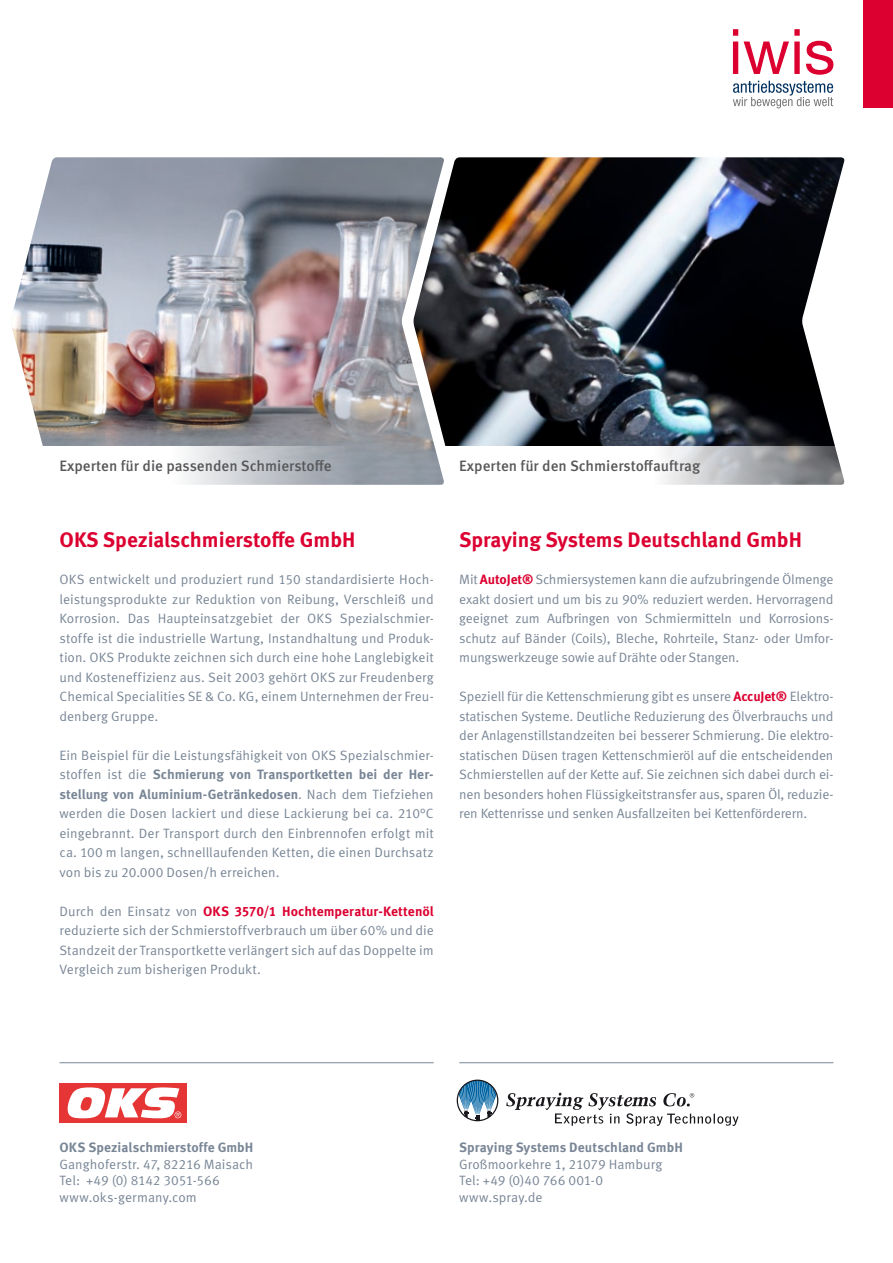
<style>
.page{position:relative;width:893px;height:1263px;background:#fff}
.page>*{position:absolute;margin:0;border:0;box-sizing:border-box;transform-origin:0 0}
.t1{font:700 21px "Meta OT";letter-spacing:-.005em;color:#dc0031}
.t2{font:500 15px "Meta OT";color:#58585a}
.t3{font:13.5px/19.5px "Meta OT";letter-spacing:-.005em;color:#798696;text-align:justify}
.t4{font:700 13.5px "Meta OT";letter-spacing:.005em;color:#798696}
.s1{font-weight:700}
.s2{font-weight:700;color:#dc0031}
</style>
<div class="page">
<svg style="left:733px;top:81px;width:100px;height:27px"></svg>
<svg style="left:733px;top:29px;width:100px;height:46px"></svg>
<div style="left:863px;top:0;width:30px;height:108px;background:#dc0031"></div>
<hr style="left:60px;top:1062px;width:374px;height:1px;background:#798696">
<hr style="left:459px;top:1062px;width:374px;height:1px;background:#798696">
<img style="left:12px;top:157px;width:401px;height:289px">
<img style="left:413px;top:157px;width:432px;height:328px">
<div style="left:60px;top:1083px;width:127px;height:40px;background:#e53534"></div>
<svg style="left:68px;top:1087px;width:113px;height:31px"></svg>
<svg style="left:457px;top:1079px;width:41px;height:42px"></svg>
<svg style="left:506px;top:1093px;width:233px;height:33px"></svg>
<svg style="left:187px;top:446px;width:247px;height:39px;background:#b2b6bd"></svg>
<svg style="left:444px;top:446px;width:401px;height:39px"></svg>
<p class="t2" style="left:60px;top:456px;width:274px">Experten für die passenden Schmierstoffe</p>
<p class="t2" style="left:459px;top:456px;width:242px">Experten für den Schmierstoffauftrag</p>
<h1 class="t1" style="left:60px;top:527px;width:297px">OKS Spezialschmierstoffe GmbH</h1>
<h1 class="t1" style="left:459px;top:527px;width:344px">Spraying Systems Deutschland GmbH</h1>
<p class="t3" style="left:60px;top:570px;width:376px">OKS entwickelt und produziert rund 150 standardisierte Hoch&shy;leistungsprodukte zur Reduktion von Reibung, Verschleiß und Korrosion. Das Haupteinsatzgebiet der OKS Spezialschmier&shy;stoffe ist die industrielle Wartung, Instandhaltung und Produk&shy;tion. OKS Produkte zeichnen sich durch eine hohe Langlebigkeit und Kosteneffizienz aus. Seit 2003 gehört OKS zur Freudenberg Chemical Specialities SE &amp; Co. KG, einem Unternehmen der Freu&shy;denberg Gruppe.</p>
<p class="t3" style="left:60px;top:745px;width:376px">Ein Beispiel für die Leistungsfähigkeit von OKS Spezialschmier&shy;stoffen ist die <span class="s1">Schmierung von Transportketten bei der Her&shy;stellung von Aluminium-Getränkedosen</span>. Nach dem Tiefziehen werden die Dosen lackiert und diese Lackierung bei ca. 210°C eingebrannt. Der Transport durch den Einbrennofen erfolgt mit ca. 100 m langen, schnelllaufenden Ketten, die einen Durchsatz von bis zu 20.000 Dosen/h erreichen.</p>
<p class="t3" style="left:60px;top:901px;width:376px">Durch den Einsatz von <span class="s2">OKS 3570/1 Hochtemperatur-Kettenöl </span>reduzierte sich der Schmierstoffverbrauch um über 60% und die Standzeit der Transportkette verlängert sich auf das Doppelte im Vergleich zum bisherigen Produkt.</p>
<p class="t3" style="left:459px;top:570px;width:376px">Mit <span class="s2">AutoJet®</span> Schmiersystemen kann die aufzubringende Ölmenge exakt dosiert und um bis zu 90% reduziert werden. Hervorragend geeignet zum Aufbringen von Schmiermitteln und Korrosions&shy;schutz auf Bänder (Coils), Bleche, Rohrteile, Stanz- oder Umfor&shy;mungswerkzeuge sowie auf Drähte oder Stangen.</p>
<p class="t3" style="left:459px;top:687px;width:376px">Speziell für die Kettenschmierung gibt es unsere <span class="s2">AccuJet®</span> Elektro&shy;statischen Systeme. Deutliche Reduzierung des Ölverbrauchs und der Anlagenstillstandzeiten bei besserer Schmierung. Die elektro&shy;statischen Düsen tragen Kettenschmieröl auf die entscheidenden Schmierstellen auf der Kette auf. Sie zeichnen sich dabei durch ei&shy;nen besonders hohen Flüssigkeitstransfer aus, sparen Öl, reduzie&shy;ren Kettenrisse und senken Ausfallzeiten bei Kettenförderern.</p>
<p class="t4" style="left:60px;top:1139px;width:195px">OKS Spezialschmierstoffe GmbH</p>
<p class="t3" style="left:60px;top:1156px;width:195px;line-height:16.5px;text-align:left">Ganghoferstr. 47, 82216 Maisach<br>Tel: +49 (0) 8142 3051-566 www.oks-germany.com</p>
<p class="t4" style="left:459px;top:1139px;width:225px">Spraying Systems Deutschland GmbH</p>
<p class="t3" style="left:459px;top:1156px;width:205px;line-height:16.5px;text-align:left">Großmoorkehre 1, 21079 Hamburg<br>Tel: +49 (0)40 766 001-0 www.spray.de</p>
</div>
